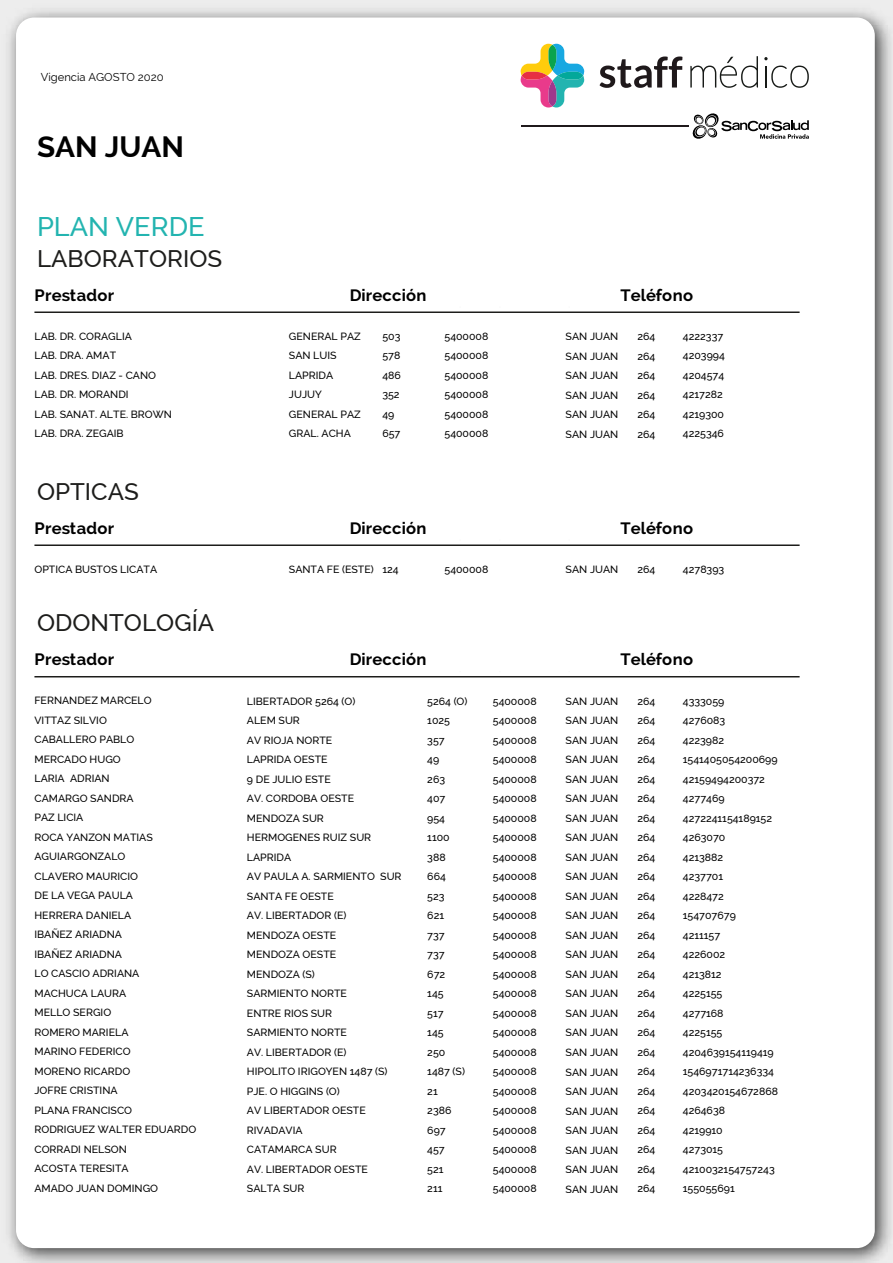
<style>
.page{position:relative;width:893px;height:1263px;background:#fff}
.page>*{position:absolute;margin:0;border:0;box-sizing:border-box;transform-origin:0 0}
.t1{font:700 29.4px "Raleway";color:#000}
.t2{font:500 27px "Raleway";color:#23b4b0}
.t3{font:500 24px "Raleway";color:#1d1d1b}
.t4{font:700 16.5px "Raleway";letter-spacing:.005em;color:#000}
.t5{font:11.25px "Raleway";color:#000}
.t6{font:500 10.5px/19.5px "Raleway";color:#000}
</style>
<div class="page">
<img style="left:0;top:0;width:893px;height:1263px">
<div style="left:16px;top:18px;width:859px;height:1230px;background:#fff;border-radius:18px"></div>
<svg style="left:599px;top:57px;width:83px;height:31px"></svg>
<svg style="left:690px;top:56px;width:68px;height:32px"></svg>
<hr style="left:765px;top:66px;width:2px;height:22px;background:#171a17">
<svg style="left:771px;top:66px;width:38px;height:22px"></svg>
<svg style="left:764px;top:57px;width:4px;height:3px"></svg>
<svg style="left:521px;top:44px;width:63px;height:63px"></svg>
<hr style="left:521px;top:125px;width:167px;height:2px;background:#1f191b">
<svg style="left:692px;top:113px;width:117px;height:26px"></svg>
<hr style="left:34px;top:311px;width:766px;height:2px;background:#1d1d1b">
<hr style="left:34px;top:544px;width:766px;height:2px;background:#1d1d1b">
<hr style="left:34px;top:676px;width:766px;height:1px;background:#1d1d1b">
<p class="t5" style="left:41px;top:71px;width:125px">Vigencia AGOSTO 2020</p>
<h1 class="t1" style="left:37px;top:129px;width:148px">SAN JUAN</h1>
<h2 class="t2" style="left:37px;top:211px;width:169px">PLAN VERDE</h2>
<h3 class="t3" style="left:37px;top:244px;width:187px">LABORATORIOS</h3>
<h3 class="t4" style="left:34px;top:285px;width:81px">Prestador</h3>
<h3 class="t4" style="left:350px;top:285px;width:78px">Dirección</h3>
<h3 class="t4" style="left:620px;top:285px;width:74px">Teléfono</h3>
<p class="t6" style="left:34px;top:326px;width:139px">LAB. DR. CORAGLIA<br>LAB. DRA. AMAT<br>LAB. DRES. DIAZ - CANO<br>LAB. DR. MORANDI<br>LAB. SANAT. ALTE. BROWN<br>LAB. DRA. ZEGAIB</p>
<p class="t6" style="left:566px;top:327px;width:54px;text-align:justify">SAN JUAN SAN JUAN SAN JUAN SAN JUAN SAN JUAN SAN JUAN</p>
<p class="t6" style="left:637px;top:327px;width:19px;text-align:justify">264<br>264<br>264<br>264<br>264<br>264</p>
<p class="t6" style="left:683px;top:326px;width:43px">4222337<br>4203994<br>4204574<br>4217282<br>4219300<br>4225346</p>
<p class="t6" style="left:289px;top:326px;width:73px">GENERAL PAZ<br>SAN LUIS<br>LAPRIDA<br>JUJUY<br>GENERAL PAZ<br>GRAL. ACHA</p>
<p class="t6" style="left:382px;top:326px;width:20px">503<br>578<br>486<br>352<br>49<br>657</p>
<p class="t6" style="left:445px;top:326px;width:45px;text-align:justify">5400008<br>5400008<br>5400008<br>5400008<br>5400008<br>5400008</p>
<h3 class="t3" style="left:37px;top:477px;width:103px">OPTICAS</h3>
<h3 class="t4" style="left:34px;top:518px;width:81px">Prestador</h3>
<h3 class="t4" style="left:350px;top:518px;width:78px">Dirección</h3>
<h3 class="t4" style="left:620px;top:518px;width:74px">Teléfono</h3>
<p class="t6" style="left:34px;top:559px;width:124px">OPTICA BUSTOS LICATA</p>
<p class="t6" style="left:289px;top:559px;width:111px">SANTA FE (ESTE) 124</p>
<p class="t6" style="left:444px;top:559px;width:45px">5400008</p>
<p class="t6" style="left:566px;top:559px;width:54px">SAN JUAN</p>
<p class="t6" style="left:637px;top:559px;width:19px">264</p>
<p class="t6" style="left:683px;top:559px;width:43px">4278393</p>
<h3 class="t3" style="left:37px;top:609px;width:179px">ODONTOLOGÍA</h3>
<h3 class="t4" style="left:34px;top:650px;width:81px">Prestador</h3>
<h3 class="t4" style="left:350px;top:650px;width:78px">Dirección</h3>
<h3 class="t4" style="left:620px;top:650px;width:74px">Teléfono</h3>
<p class="t6" style="left:34px;top:691px;width:163px">FERNANDEZ MARCELO<br>VITTAZ SILVIO<br>CABALLERO PABLO<br>MERCADO HUGO<br>LARIA ADRIAN<br>CAMARGO SANDRA<br>PAZ LICIA<br>ROCA YANZON MATIAS<br>AGUIARGONZALO<br>CLAVERO MAURICIO<br>DE LA VEGA PAULA<br>HERRERA DANIELA<br>IBAÑEZ ARIADNA<br>IBAÑEZ ARIADNA<br>LO CASCIO ADRIANA<br>MACHUCA LAURA<br>MELLO SERGIO<br>ROMERO MARIELA<br>MARINO FEDERICO<br>MORENO RICARDO<br>JOFRE CRISTINA<br>PLANA FRANCISCO<br>RODRIGUEZ WALTER EDUARDO<br>CORRADI NELSON<br>ACOSTA TERESITA<br>AMADO JUAN DOMINGO</p>
<p class="t6" style="left:566px;top:691px;width:54px;text-align:justify">SAN JUAN SAN JUAN SAN JUAN SAN JUAN SAN JUAN SAN JUAN SAN JUAN SAN JUAN SAN JUAN SAN JUAN SAN JUAN SAN JUAN SAN JUAN SAN JUAN SAN JUAN SAN JUAN SAN JUAN SAN JUAN SAN JUAN SAN JUAN SAN JUAN SAN JUAN SAN JUAN SAN JUAN SAN JUAN SAN JUAN</p>
<p class="t6" style="left:247px;top:691px;width:156px">LIBERTADOR 5264 (O)<br>ALEM SUR<br>AV RIOJA NORTE<br>LAPRIDA OESTE<br>9 DE JULIO ESTE<br>AV. CORDOBA OESTE<br>MENDOZA SUR<br>HERMOGENES RUIZ SUR<br>LAPRIDA<br>AV PAULA A. SARMIENTO SUR<br>SANTA FE OESTE<br>AV. LIBERTADOR (E)<br>MENDOZA OESTE<br>MENDOZA OESTE<br>MENDOZA (S)<br>SARMIENTO NORTE<br>ENTRE RIOS SUR<br>SARMIENTO NORTE<br>AV. LIBERTADOR (E)<br>HIPOLITO IRIGOYEN 1487 (S)<br>PJE. O HIGGINS (O)<br>AV LIBERTADOR OESTE<br>RIVADAVIA<br>CATAMARCA SUR<br>AV. LIBERTADOR OESTE<br>SALTA SUR</p>
<p class="t6" style="left:427px;top:691px;width:42px">5264 (O)<br>1025<br>357<br>49<br>263<br>407<br>954<br>1100<br>388<br>664<br>523<br>621<br>737<br>737<br>672<br>145<br>517<br>145<br>250<br>1487 (S)<br>21<br>2386<br>697<br>457<br>521<br>211</p>
<p class="t6" style="left:493px;top:691px;width:45px;text-align:justify">5400008<br>5400008<br>5400008<br>5400008<br>5400008<br>5400008<br>5400008<br>5400008<br>5400008<br>5400008<br>5400008<br>5400008<br>5400008<br>5400008<br>5400008<br>5400008<br>5400008<br>5400008<br>5400008<br>5400008<br>5400008<br>5400008<br>5400008<br>5400008<br>5400008<br>5400008</p>
<p class="t6" style="left:637px;top:691px;width:19px;text-align:justify">264<br>264<br>264<br>264<br>264<br>264<br>264<br>264<br>264<br>264<br>264<br>264<br>264<br>264<br>264<br>264<br>264<br>264<br>264<br>264<br>264<br>264<br>264<br>264<br>264<br>264</p>
<p class="t6" style="left:683px;top:691px;width:97px">4333059<br>4276083<br>4223982<br>1541405054200699<br>42159494200372<br>4277469<br>4272241154189152<br>4263070<br>4213882<br>4237701<br>4228472<br>154707679<br>4211157<br>4226002<br>4213812<br>4225155<br>4277168<br>4225155<br>4204639154119419<br>1546971714236334<br>4203420154672868<br>4264638<br>4219910<br>4273015<br>4210032154757243<br>155055691</p>
</div>
